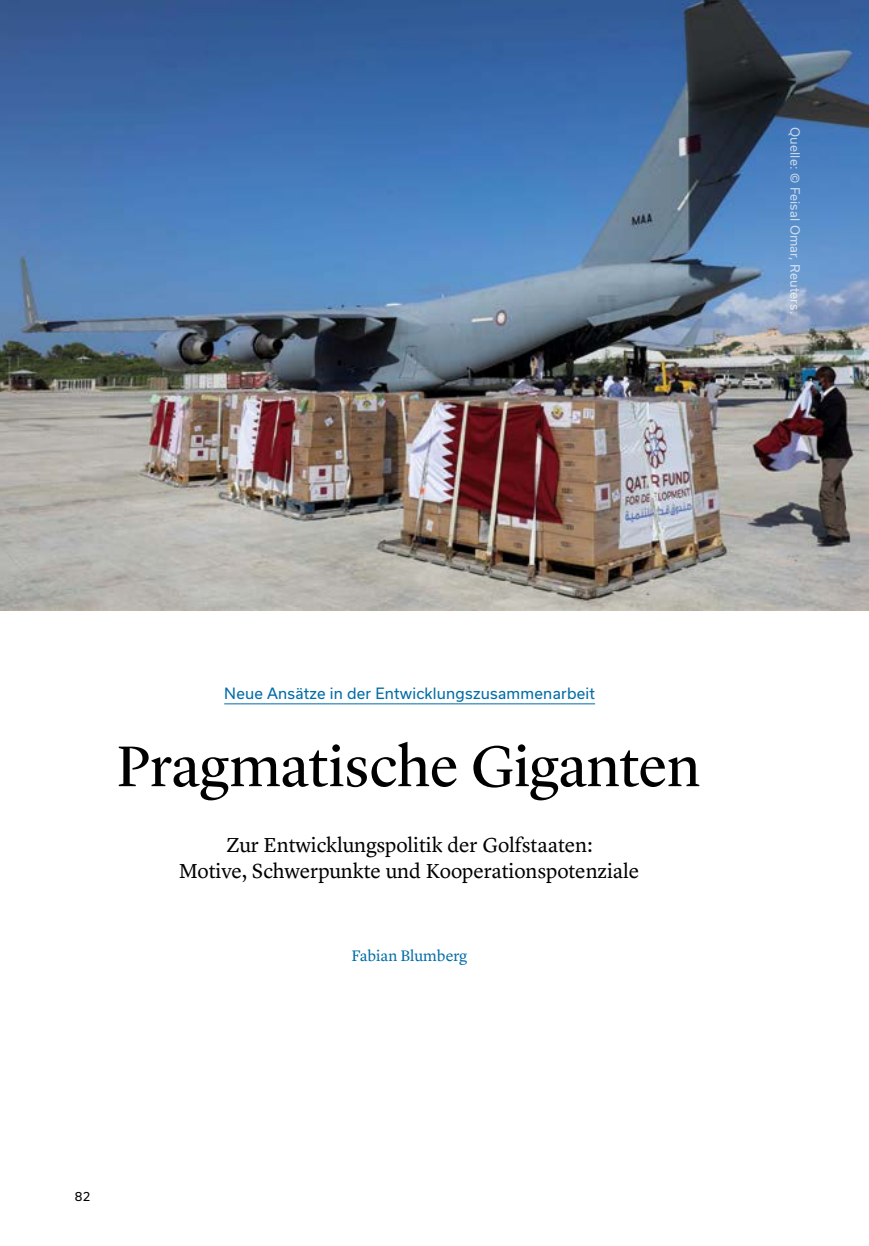
<style>
.page{position:relative;width:869px;height:1246px;background:#fff}
.page>*{position:absolute;margin:0;border:0;box-sizing:border-box;transform-origin:0 0}
.Header1{font:59.5px "Lyon Display";color:#000}
.Header2{font:21px/26.2px "Lyon Text";letter-spacing:-.005em;color:#000;text-align:center}
.Author{font:15.75px "Lyon Text";color:#006ca6}
.t1{font:14.88px "Usual";letter-spacing:.015em;color:#006ca6}
.t2{font:12.25px "Usual";letter-spacing:.015em;color:#fff}
.t3{font:12.25px "Usual";color:#000}
</style>
<div class="page">
<hr style="left:224px;top:703px;width:370px;height:1px;background:#006ca6">
<img style="left:0;top:0;width:868px;height:611px">
<p class="t2" style="left:801px;top:127px;width:189px;rotate:90deg">Quelle: © Feisal Omar, Reuters.</p>
<p class="t1" style="left:224px;top:684px;width:372px">Neue Ansätze in der Entwicklungszusammenarbeit</p>
<p class="Header1" style="left:117px;top:721px;width:584px">Pragmatische Giganten</p>
<p class="Header2" style="left:179px;top:829px;width:462px">Zur Entwicklungspolitik der Golfstaaten:<br>Motive, Schwerpunkte und Kooperationspotenziale</p>
<p class="Author" style="left:351px;top:943px;width:117px">Fabian Blumberg</p>
<p class="t3" style="left:75px;top:1188px;width:17px">82</p>
</div>
